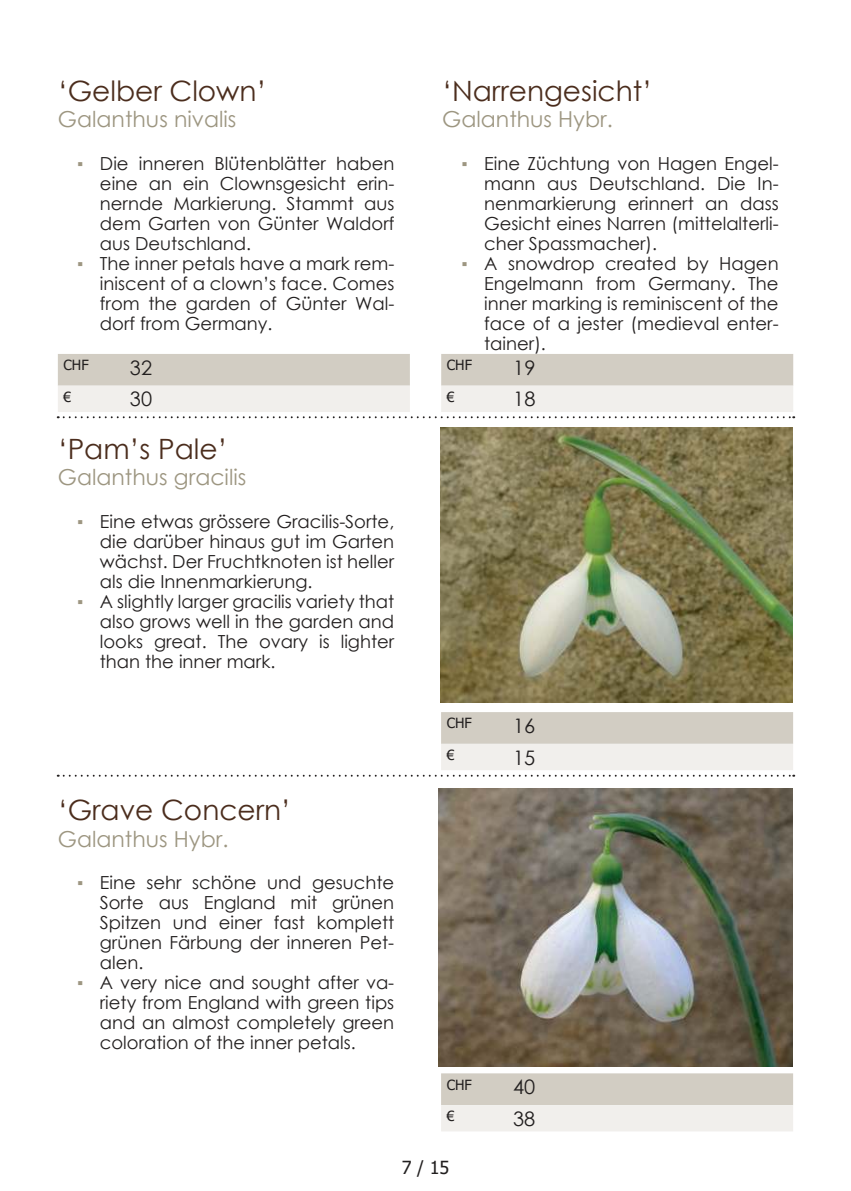
<style>
.page{position:relative;width:851px;height:1191px;background:#fff}
.page>*{position:absolute;margin:0;border:0;box-sizing:border-box;transform-origin:0 0}
.t1{font:28px "Century Gothic";color:#4b2d1d}
.t2{font:22px "Century Gothic";color:#9d9681}
.t3{font:20px "Century Gothic";color:#221f1f}
.t4{font:18px/20px "Century Gothic";color:#221f1f;text-align:justify}
.t5{font:18px "Tahoma";color:#221f1f}
.t6{font:14px "Tahoma";color:#221f1f}
.s1{font-family:"Tahoma";color:#9d9681}
</style>
<div class="page">
<svg style="left:58px;top:354px;width:736px;height:64px;background:#e2dfd9"></svg>
<img style="left:439px;top:788px;width:353px;height:278px">
<svg style="left:58px;top:712px;width:736px;height:64px"></svg>
<img style="left:440px;top:427px;width:352px;height:275px">
<svg style="left:441px;top:1073px;width:352px;height:58px;background:#e0dcd5"></svg>
<h1 class="t1" style="left:58px;top:80px;width:210px">‘Gelber Clown’</h1>
<p class="t2" style="left:58px;top:111px;width:180px">Galanthus nivalis</p>
<p class="t4" style="left:100px;top:155px;width:296px;text-indent:-23px"><span class="s1">▪</span> Die inneren Blütenblätter haben eine an ein Clownsgesicht erin&shy;nernde Markierung. Stammt aus dem Garten von Günter Waldorf aus Deutschland.</p>
<p class="t4" style="left:100px;top:255px;width:296px;text-indent:-23px"><span class="s1">▪</span> The inner petals have a mark rem&shy;iniscent of a clown’s face. Comes from the garden of Günter Wal&shy;dorf from Germany.</p>
<p class="t6" style="left:63px;top:360px;width:27px">CHF</p>
<p class="t3" style="left:130px;top:359px;width:24px">32</p>
<p class="t6" style="left:63px;top:391px;width:9px">€</p>
<p class="t3" style="left:130px;top:391px;width:24px">30</p>
<h1 class="t1" style="left:58px;top:438px;width:171px">‘Pam’s Pale’</h1>
<p class="t2" style="left:58px;top:469px;width:190px">Galanthus gracilis</p>
<p class="t4" style="left:100px;top:513px;width:296px;text-indent:-23px"><span class="s1">▪</span> Eine etwas grössere Gracilis-Sorte, die darüber hinaus gut im Garten wächst. Der Fruchtknoten ist heller als die Innenmarkierung.</p>
<p class="t4" style="left:100px;top:593px;width:296px;text-indent:-23px"><span class="s1">▪</span> A slightly larger gracilis variety that also grows well in the garden and looks great. The ovary is lighter than the inner mark.</p>
<h1 class="t1" style="left:58px;top:799px;width:235px">‘Grave Concern’</h1>
<p class="t2" style="left:58px;top:830px;width:172px">Galanthus Hybr.</p>
<p class="t4" style="left:100px;top:874px;width:296px;text-indent:-23px"><span class="s1">▪</span> Eine sehr schöne und gesuchte Sorte aus England mit grünen Spitzen und einer fast komplett grünen Färbung der inneren Pet&shy;alen.</p>
<p class="t4" style="left:100px;top:974px;width:296px;text-indent:-23px"><span class="s1">▪</span> A very nice and sought after va&shy;riety from England with green tips and an almost completely green coloration of the inner petals.</p>
<h1 class="t1" style="left:442px;top:80px;width:211px">‘Narrengesicht’</h1>
<p class="t2" style="left:442px;top:111px;width:172px">Galanthus Hybr.</p>
<p class="t4" style="left:484px;top:155px;width:296px;text-indent:-23px"><span class="s1">▪</span> Eine Züchtung von Hagen Engel&shy;mann aus Deutschland. Die In&shy;nenmarkierung erinnert an dass Gesicht eines Narren (mittelalterli&shy;cher Spassmacher).</p>
<p class="t4" style="left:484px;top:255px;width:296px;text-indent:-23px"><span class="s1">▪</span> A snowdrop created by Hagen Engelmann from Germany. The inner marking is reminiscent of the face of a jester (medieval enter&shy;tainer).</p>
<p class="t6" style="left:447px;top:360px;width:27px">CHF</p>
<p class="t3" style="left:513px;top:359px;width:24px">19</p>
<p class="t6" style="left:447px;top:391px;width:9px">€</p>
<p class="t3" style="left:513px;top:391px;width:24px">18</p>
<p class="t6" style="left:446px;top:718px;width:27px">CHF</p>
<p class="t3" style="left:513px;top:717px;width:24px">16</p>
<p class="t6" style="left:446px;top:749px;width:9px">€</p>
<p class="t3" style="left:513px;top:749px;width:24px">15</p>
<p class="t6" style="left:446px;top:1079px;width:27px">CHF</p>
<p class="t3" style="left:513px;top:1079px;width:24px">40</p>
<p class="t6" style="left:446px;top:1110px;width:9px">€</p>
<p class="t3" style="left:513px;top:1110px;width:24px">38</p>
<p class="t5" style="left:401px;top:1159px;width:49px">7 / 15</p>
</div>
